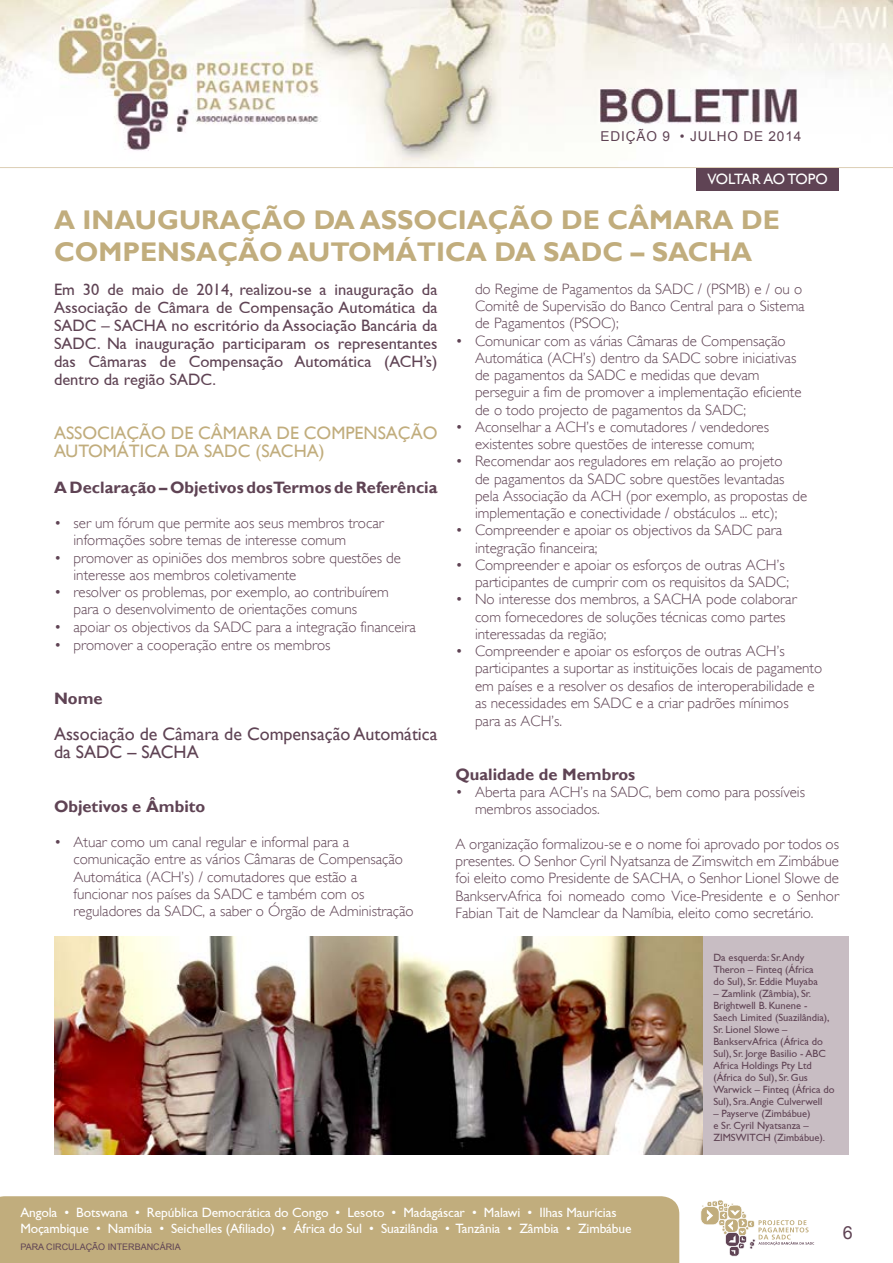
<style>
.page{position:relative;width:893px;height:1263px;background:#fff}
.page>*{position:absolute;margin:0;border:0;box-sizing:border-box;transform-origin:0 0}
.t1{font:700 27px/31.5px "Gill Sans";color:#c1ad7d}
.t2{font:18px/18px "Gill Sans";color:#c1ad7d}
.t3{font:18px/18px "Gill Sans";color:#5f4354}
.t4{font:18px "Arial";color:#5f4354}
.t5{font:16.5px/18px "Gill Sans";color:#5f4354;text-align:justify}
.t6{font:700 16.5px "Gill Sans";color:#5f4354}
.t7{font:300 15px/17.2px "Gill Sans";color:#5f4354}
.t8{font:15px "Gill Sans";letter-spacing:-.04em;color:#fff}
.t9{font:13.65px "Arial";letter-spacing:.06em;color:#5f4354}
.t10{font:13.5px/16.5px "Gill Sans";letter-spacing:-.01em;color:#fff}
.t11{font:10.5px/12px "Gill Sans";color:#5f4354}
.t12{font:9px "Arial";color:#5f4354}
</style>
<div class="page">
<img style="left:0;top:0;width:893px;height:167px">
<div style="left:0;top:1196px;width:679px;height:67px;background:#c1ad7d"></div>
<hr style="left:0;top:167px;width:893px;height:1px;background:#dccfb5">
<svg style="left:700px;top:1200px;width:114px;height:56px"></svg>
<div style="left:665px;top:936px;width:184px;height:219px;background:#c8bdc3"></div>
<img style="left:55px;top:936px;width:648px;height:219px">
<div style="left:696px;top:168px;width:143px;height:23px;background:#5f4354"></div>
<p class="t9" style="left:601px;top:127px;width:202px">EDIÇÃO 9 • JULHO DE 2014</p>
<p class="t8" style="left:707px;top:171px;width:122px">VOLTAR AO TOPO</p>
<h1 class="t1" style="left:54px;top:205px;width:727px">A INAUGURAÇÃO DA ASSOCIAÇÃO DE CÂMARA DE<br>COMPENSAÇÃO AUTOMÁTICA DA SADC – SACHA</h1>
<p class="t5" style="left:54px;top:280px;width:385px">Em 30 de maio de 2014, realizou-se a inauguração da Associação de Câmara de Compensação Automática da SADC – SACHA no escritório da Associação Bancária da SADC. Na inauguração participaram os representantes das Câmaras de Compensação Automática (ACH’s) dentro da região SADC.</p>
<p class="t2" style="left:54px;top:424px;width:385px">ASSOCIAÇÃO DE CÂMARA DE COMPENSAÇÃO<br>AUTOMÁTICA DA SADC (SACHA)</p>
<p class="t6" style="left:54px;top:477px;width:385px">A Declaração – Objetivos dos Termos de Referência</p>
<p class="t7" style="left:74px;top:515px;width:312px;text-indent:-20px">• ser um fórum que permite aos seus membros trocar informações sobre temas de interesse comum</p>
<p class="t7" style="left:74px;top:549px;width:329px;text-indent:-20px">• promover as opiniões dos membros sobre questões de interesse aos membros coletivamente</p>
<p class="t7" style="left:74px;top:584px;width:317px;text-indent:-20px">• resolver os problemas, por exemplo, ao contribuírem para o desenvolvimento de orientações comuns</p>
<p class="t7" style="left:54px;top:618px;width:363px">• apoiar os objectivos da SADC para a integração financeira</p>
<p class="t7" style="left:54px;top:636px;width:278px">• promover a cooperação entre os membros</p>
<p class="t6" style="left:54px;top:688px;width:50px">Nome</p>
<p class="t3" style="left:54px;top:725px;width:385px">Associação de Câmara de Compensação Automática da SADC – SACHA</p>
<p class="t6" style="left:54px;top:796px;width:153px">Objetivos e Âmbito</p>
<p class="t7" style="left:74px;top:833px;width:342px;text-indent:-20px">• Atuar como um canal regular e informal para a comunicação entre as vários Câmaras de Compensação Automática (ACH’s) / comutadores que estão a funcionar nos países da SADC e também com os reguladores da SADC, a saber o Órgão de Administração</p>
<p class="t7" style="left:475px;top:280px;width:331px">do Regime de Pagamentos da SADC / (PSMB) e / ou o<br>Comitê de Supervisão do Banco Central para o Sistema de Pagamentos (PSOC);</p>
<p class="t7" style="left:475px;top:332px;width:328px;text-indent:-19px">• Comunicar com as várias Câmaras de Compensação Automática (ACH’s) dentro da SADC sobre iniciativas de pagamentos da SADC e medidas que devam perseguir a fim de promover a implementação eficiente de o todo projecto de pagamentos da SADC;</p>
<p class="t7" style="left:455px;top:418px;width:315px;text-align:center">• Aconselhar a ACH’s e comutadores / vendedores existentes sobre questões de interesse comum;</p>
<p class="t7" style="left:475px;top:453px;width:334px;text-indent:-19px">• Recomendar aos reguladores em relação ao projeto<br>de pagamentos da SADC sobre questões levantadas pela Associação da ACH (por exemplo, as propostas de implementação e conectividade / obstáculos ... etc);</p>
<p class="t7" style="left:475px;top:522px;width:309px;text-indent:-19px">• Compreender e apoiar os objectivos da SADC para integração financeira;</p>
<p class="t7" style="left:455px;top:556px;width:335px;text-align:right">• Compreender e apoiar os esforços de outras ACH’s participantes de cumprir com os requisitos da SADC;</p>
<p class="t7" style="left:475px;top:591px;width:323px;text-indent:-19px">• No interesse dos membros, a SACHA pode colaborar com fornecedores de soluções técnicas como partes interessadas da região;</p>
<p class="t7" style="left:475px;top:642px;width:349px;text-indent:-19px">• Compreender e apoiar os esforços de outras ACH’s participantes a suportar as instituições locais de pagamento em países e a resolver os desafios de interoperabilidade e as necessidades em SADC e a criar padrões mínimos<br>para as ACH’s.</p>
<p class="t6" style="left:455px;top:764px;width:181px">Qualidade de Membros</p>
<p class="t7" style="left:475px;top:784px;width:332px;text-indent:-20px">• Aberta para ACH’s na SADC, bem como para possíveis membros associados.</p>
<p class="t7" style="left:455px;top:835px;width:385px;text-align:justify">A organização formalizou-se e o nome foi aprovado por todos os presentes. O Senhor Cyril Nyatsanza de Zimswitch em Zimbábue foi eleito como Presidente de SACHA, o Senhor Lionel Slowe de BankservAfrica foi nomeado como Vice-Presidente e o Senhor Fabian Tait de Namclear da Namíbia, eleito como secretário.</p>
<p class="t11" style="left:713px;top:951px;width:106px">Da esquerda: Sr. Andy<br>Theron – Finteq (África do Sul), Sr. Eddie Muyaba</p>
<p class="t11" style="left:713px;top:987px;width:123px">– Zamlink (Zâmbia), Sr.<br>Brightwell B. Kunene -<br>Saech Limited (Suazilândia),<br>Sr. Lionel Slowe –<br>BankservAfrica (África do<br>Sul), Sr. Jorge Basilio - ABC<br>Africa Holdings Pty Ltd (África do Sul), Sr. Gus<br>Warwick – Finteq (África do<br>Sul), Sra. Angie Culverwell</p>
<p class="t11" style="left:713px;top:1107px;width:113px">– Payserve (Zimbábue)<br>e Sr. Cyril Nyatsanza –<br>ZIMSWITCH (Zimbábue).</p>
<p class="t10" style="left:20px;top:1204px;width:613px">Angola • Botswana • República Democrática do Congo • Lesoto • Madagáscar • Malawi • Ilhas Maurícias<br>Moçambique • Namíbia • Seichelles (Afiliado) • África do Sul • Suazilândia • Tanzânia • Zâmbia • Zimbábue</p>
<p class="t12" style="left:20px;top:1241px;width:162px">PARA CIRCULAÇÃO INTERBANCÁRIA</p>
<p class="t4" style="left:843px;top:1221px;width:12px">6</p>
</div>
